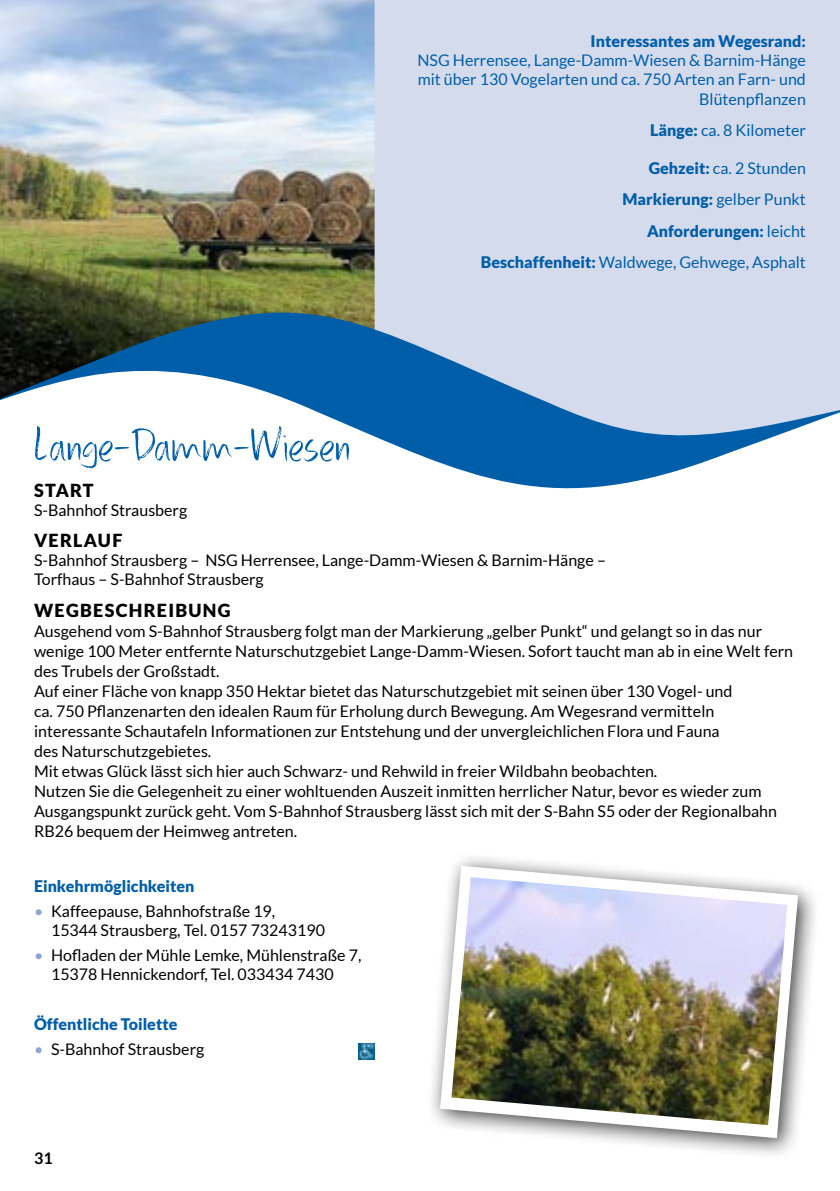
<style>
.page{position:relative;width:840px;height:1191px;background:#fff}
.page>*{position:absolute;margin:0;border:0;box-sizing:border-box;transform-origin:0 0}
.t1{font:52px "DK Konditorei";color:#005ea8}
.t2{font:900 18px "Lato";letter-spacing:.07em;color:#000}
.t3{font:16px/20px "Lato";color:#000}
.t4{font:16px/31.2px "Lato";color:#005ea8;text-align:right}
.t5{font:900 16px "Lato";color:#005ea8}
.t6{font:700 16px "Lato";color:#000}
.s1{font-weight:900}
.s2{color:#8ca6d2}
</style>
<div class="page">
<div style="left:374px;top:0;width:465px;height:277px;background:#d3dbed"></div>
<img style="left:0;top:0;width:374px;height:277px">
<img style="left:358px;top:1043px;width:16px;height:16px">
<svg style="left:0;top:277px;width:839px;height:212px"></svg>
<div style="left:426px;top:852px;width:394px;height:308px;background:#000;opacity:.75"></div>
<svg style="left:440px;top:866px;width:357px;height:272px"></svg>
<img style="left:451px;top:877px;width:335px;height:248px">
<h1 class="t1" style="left:34px;top:417px;width:317px">Lange-Damm-Wiesen</h1>
<p class="t5" style="left:590px;top:32px;width:217px">Interessantes am Wegesrand:</p>
<p class="t4" style="left:417px;top:51px;width:390px;line-height:19.2px">NSG Herrensee, Lange-Damm-Wiesen &amp; Barnim-Hänge mit über 130 Vogelarten und ca. 750 Arten an Farn- und<br>Blütenpflanzen</p>
<p class="t4" style="left:650px;top:114px;width:157px"><span class="s1">Länge:</span> ca. 8 Kilometer</p>
<p class="t4" style="left:480px;top:153px;width:326px"><span class="s1">Gehzeit:</span> ca. 2 Stunden<br><span class="s1">Markierung:</span> gelber Punkt<br><span class="s1">Anforderungen:</span> leicht<br><span class="s1">Beschaffenheit:</span> Waldwege, Gehwege, Asphalt</p>
<p class="t2" style="left:34px;top:479px;width:61px">START</p>
<p class="t3" style="left:34px;top:500px;width:155px">S-Bahnhof Strausberg</p>
<p class="t2" style="left:34px;top:530px;width:90px">VERLAUF</p>
<p class="t3" style="left:34px;top:550px;width:573px;line-height:19.2px">S-Bahnhof Strausberg – NSG Herrensee, Lange-Damm-Wiesen &amp; Barnim-Hänge –<br>Torfhaus – S-Bahnhof Strausberg</p>
<p class="t2" style="left:34px;top:599px;width:198px">WEGBESCHREIBUNG</p>
<p class="t3" style="left:34px;top:620px;width:760px">Ausgehend vom S-Bahnhof Strausberg folgt man der Markierung „gelber Punkt“ und gelangt so in das nur wenige 100 Meter entfernte Naturschutzgebiet Lange-Damm-Wiesen. Sofort taucht man ab in eine Welt fern des Trubels der Großstadt.<br>Auf einer Fläche von knapp 350 Hektar bietet das Naturschutzgebiet mit seinen über 130 Vogel- und<br>ca. 750 Pflanzenarten den idealen Raum für Erholung durch Bewegung. Am Wegesrand vermitteln interessante Schautafeln Informationen zur Entstehung und der unvergleichlichen Flora und Fauna<br>des Naturschutzgebietes.<br>Mit etwas Glück lässt sich hier auch Schwarz- und Rehwild in freier Wildbahn beobachten.<br>Nutzen Sie die Gelegenheit zu einer wohltuenden Auszeit inmitten herrlicher Natur, bevor es wieder zum Ausgangspunkt zurück geht. Vom S-Bahnhof Strausberg lässt sich mit der S-Bahn S5 oder der Regionalbahn RB26 bequem der Heimweg antreten.</p>
<p class="t5" style="left:34px;top:876px;width:162px">Einkehrmöglichkeiten</p>
<p class="t3" style="left:51px;top:901px;width:275px;line-height:19.2px;text-indent:-17px"><span class="s2">•</span> Kaffeepause, Bahnhofstraße 19,<br>15344 Strausberg, Tel. 0157 73243190</p>
<p class="t3" style="left:51px;top:945px;width:312px;line-height:19.2px;text-indent:-17px"><span class="s2">•</span> Hofladen der Mühle Lemke, Mühlenstraße 7,<br>15378 Hennickendorf, Tel. 033434 7430</p>
<p class="t5" style="left:34px;top:1014px;width:145px">Öffentliche Toilette</p>
<p class="t3" style="left:34px;top:1038px;width:172px"><span class="s2">•</span> S-Bahnhof Strausberg</p>
<p class="t6" style="left:34px;top:1149px;width:20px">31</p>
</div>
